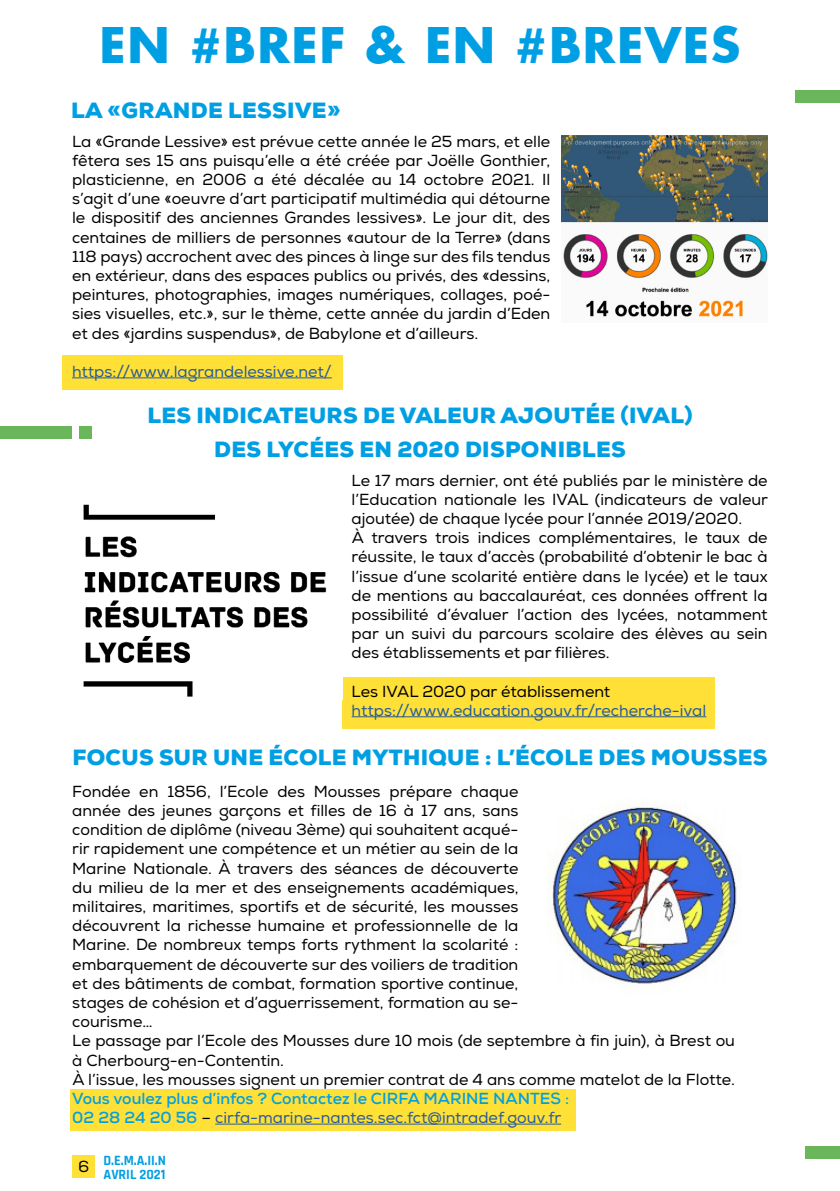
<style>
.page{position:relative;width:840px;height:1191px;background:#fff}
.page>*{position:absolute;margin:0;border:0;box-sizing:border-box;transform-origin:0 0}
.t1{font:700 48px "Futura";letter-spacing:.03em;color:#009fe3}
.t2{font:900 22px/34px "Nexa";letter-spacing:.015em;color:#009fe3;text-align:center}
.t3{font:16px/19.2px "Nexa";color:#000}
.t4{font:700 16px/19.2px "Nexa";color:#009fe3}
.t5{font:16px "Nexa";color:#275b9b}
.t6{font:700 14px/14px "Rajdhani";color:#009fe3}
.s1{font-weight:400;color:#000}
.s2{font-weight:400;color:#275b9b}
</style>
<div class="page">
<div style="left:72px;top:1155px;width:23px;height:23px;background:#ffe037"></div>
<div style="left:69px;top:1089px;width:506px;height:42px;background:#ffe037"></div>
<div style="left:342px;top:677px;width:372px;height:52px;background:#ffe037"></div>
<div style="left:62px;top:355px;width:280px;height:35px;background:#ffe037"></div>
<img style="left:83px;top:504px;width:244px;height:193px">
<hr style="left:72px;top:377px;width:259px;height:1px;background:#275b9b">
<hr style="left:351px;top:716px;width:355px;height:1px;background:#275b9b">
<hr style="left:215px;top:1123px;width:346px;height:1px;background:#275b9b">
<img style="left:561px;top:135px;width:206px;height:182px">
<img style="left:547px;top:804px;width:194px;height:180px">
<div style="left:80px;top:426px;width:12px;height:12px;background:#69b75a"></div>
<div style="left:0;top:426px;width:71px;height:12px;background:#69b75a"></div>
<div style="left:805px;top:1146px;width:34px;height:12px;background:#69b75a"></div>
<div style="left:795px;top:90px;width:44px;height:13px;background:#69b75a"></div>
<h1 class="t1" style="left:99px;top:12px;width:642px">EN #BREF &amp; EN #BREVES</h1>
<h2 class="t2" style="left:71px;top:93px;width:271px">LA «GRANDE LESSIVE»</h2>
<p class="t3" style="left:72px;top:132px;width:479px;text-align:justify">La «Grande Lessive» est prévue cette année le 25 mars, et elle fêtera ses 15 ans puisqu’elle a été créée par Joëlle Gonthier, plasticienne, en 2006 a été décalée au 14 octobre 2021. Il s’agit d’une «oeuvre d’art participatif multimédia qui détourne le dispositif des anciennes Grandes lessives». Le jour dit, des centaines de milliers de personnes «autour de la Terre» (dans 118 pays) accrochent avec des pinces à linge sur des fils tendus en extérieur, dans des espaces publics ou privés, des «dessins, peintures, photographies, images numériques, collages, poé&shy;sies visuelles, etc.», sur le thème, cette année du jardin d’Eden et des «jardins suspendus», de Babylone et d’ailleurs.</p>
<p class="t5" style="left:72px;top:362px;width:261px">https://www.lagrandelessive.net/</p>
<h2 class="t2" style="left:147px;top:398px;width:546px">LES INDICATEURS DE VALEUR AJOUTÉE (IVAL)<br>DES LYCÉES EN 2020 DISPONIBLES</h2>
<p class="t3" style="left:351px;top:471px;width:417px">Le 17 mars dernier, ont été publiés par le ministère de l’Education nationale les IVAL (indicateurs de valeur ajoutée) de chaque lycée pour l’année 2019/2020.<br>À travers trois indices complémentaires, le taux de réussite, le taux d’accès (probabilité d’obtenir le bac à l’issue d’une scolarité entière dans le lycée) et le taux de mentions au baccalauréat, ces données offrent la possibilité d’évaluer l’action des lycées, notamment par un suivi du parcours scolaire des élèves au sein des établissements et par filières.</p>
<p class="t3" style="left:351px;top:682px;width:260px">Les IVAL 2020 par établissement</p>
<p class="t5" style="left:351px;top:701px;width:356px">https://www.education.gouv.fr/recherche-ival</p>
<h2 class="t2" style="left:72px;top:740px;width:696px">FOCUS SUR UNE ÉCOLE MYTHIQUE : L’ÉCOLE DES MOUSSES</h2>
<p class="t3" style="left:72px;top:782px;width:664px">Fondée en 1856, l’Ecole des Mousses prépare chaque<br>année des jeunes garçons et filles de 16 à 17 ans, sans<br>condition de diplôme (niveau 3ème) qui souhaitent acqué-<br>rir rapidement une compétence et un métier au sein de la<br>Marine Nationale. À travers des séances de découverte<br>du milieu de la mer et des enseignements académiques,<br>militaires, maritimes, sportifs et de sécurité, les mousses<br>découvrent la richesse humaine et professionnelle de la<br>Marine. De nombreux temps forts rythment la scolarité :<br>embarquement de découverte sur des voiliers de tradition<br>et des bâtiments de combat, formation sportive continue,<br>stages de cohésion et d’aguerrissement, formation au se-<br>courisme…<br>Le passage par l’Ecole des Mousses dure 10 mois (de septembre à fin juin), à Brest ou à Cherbourg-en-Contentin.<br>À l’issue, les mousses signent un premier contrat de 4 ans comme matelot de la Flotte.</p>
<p class="t4" style="left:72px;top:1089px;width:498px">Vous voulez plus d’infos ? Contactez le CIRFA MARINE NANTES :<br>02 28 24 20 56 <span class="s1">–</span> <span class="s2">cirfa-marine-nantes.sec.fct@intradef.gouv.fr</span></p>
<p class="t3" style="left:78px;top:1157px;width:13px">6</p>
<p class="t6" style="left:103px;top:1153px;width:64px">D.E.M.A.II.N<br>AVRIL 2021</p>
</div>
